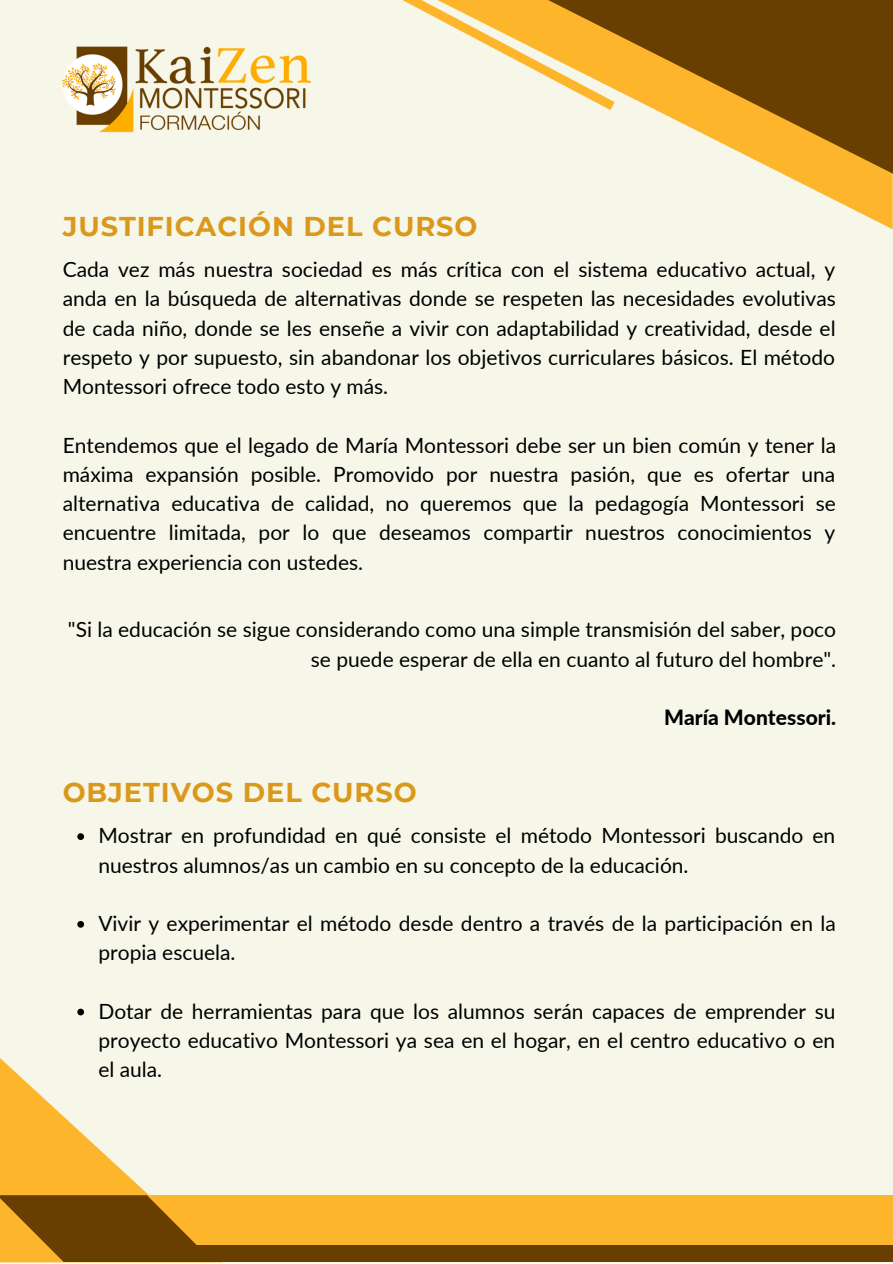
<style>
.page{position:relative;width:893px;height:1264px;background:#fff}
.page>*{position:absolute;margin:0;border:0;box-sizing:border-box;transform-origin:0 0}
.t1{font:700 27.15px "Montserrat";letter-spacing:.035em;color:#db991b}
.t2{font:21px/29.2px "Lato";color:#000;text-align:justify}
.t3{font:800 21px "Lato";color:#000}
</style>
<div class="page">
<div style="left:0;top:0;width:892px;height:1262px;background:#f6f6e9"></div>
<svg style="left:791px;top:178px;width:101px;height:51px"></svg>
<svg style="left:624px;top:0;width:268px;height:178px;background:#a3782e"></svg>
<svg style="left:402px;top:0;width:222px;height:110px"></svg>
<svg style="left:0;top:1058px;width:149px;height:137px"></svg>
<div style="left:89px;top:1195px;width:803px;height:67px;background:#fdb62c"></div>
<div style="left:89px;top:1244px;width:803px;height:17px;background:#683e01"></div>
<svg style="left:0;top:1195px;width:214px;height:67px"></svg>
<img style="left:63px;top:46px;width:247px;height:87px">
<svg style="left:77px;top:833px;width:7px;height:7px"></svg>
<svg style="left:77px;top:921px;width:7px;height:6px"></svg>
<svg style="left:77px;top:1008px;width:7px;height:7px"></svg>
<p class="t1" style="left:63px;top:209px;width:416px">JUSTIFICACIÓN DEL CURSO</p>
<p class="t2" style="left:63px;top:254px;width:774px">Cada vez más nuestra sociedad es más crítica con el sistema educativo actual, y anda en la búsqueda de alternativas donde se respeten las necesidades evolutivas de cada niño, donde se les enseñe a vivir con adaptabilidad y creatividad, desde el respeto y por supuesto, sin abandonar los objetivos curriculares básicos. El método Montessori ofrece todo esto y más.</p>
<p class="t2" style="left:63px;top:430px;width:774px">Entendemos que el legado de María Montessori debe ser un bien común y tener la máxima expansión posible. Promovido por nuestra pasión, que es ofertar una alternativa educativa de calidad, no queremos que la pedagogía Montessori se encuentre limitada, por lo que deseamos compartir nuestros conocimientos y nuestra experiencia con ustedes.</p>
<p class="t2" style="left:68px;top:614px;width:769px;text-align:right">"Si la educación se sigue considerando como una simple transmisión del saber, poco se puede esperar de ella en cuanto al futuro del hombre".</p>
<p class="t3" style="left:664px;top:704px;width:173px">María Montessori.</p>
<p class="t1" style="left:63px;top:775px;width:355px">OBJETIVOS DEL CURSO</p>
<p class="t2" style="left:98px;top:820px;width:738px">Mostrar en profundidad en qué consiste el método Montessori buscando en nuestros alumnos/as un cambio en su concepto de la educación.</p>
<p class="t2" style="left:98px;top:908px;width:738px">Vivir y experimentar el método desde dentro a través de la participación en la propia escuela.</p>
<p class="t2" style="left:98px;top:996px;width:738px">Dotar de herramientas para que los alumnos serán capaces de emprender su proyecto educativo Montessori ya sea en el hogar, en el centro educativo o en el aula.</p>
</div>
